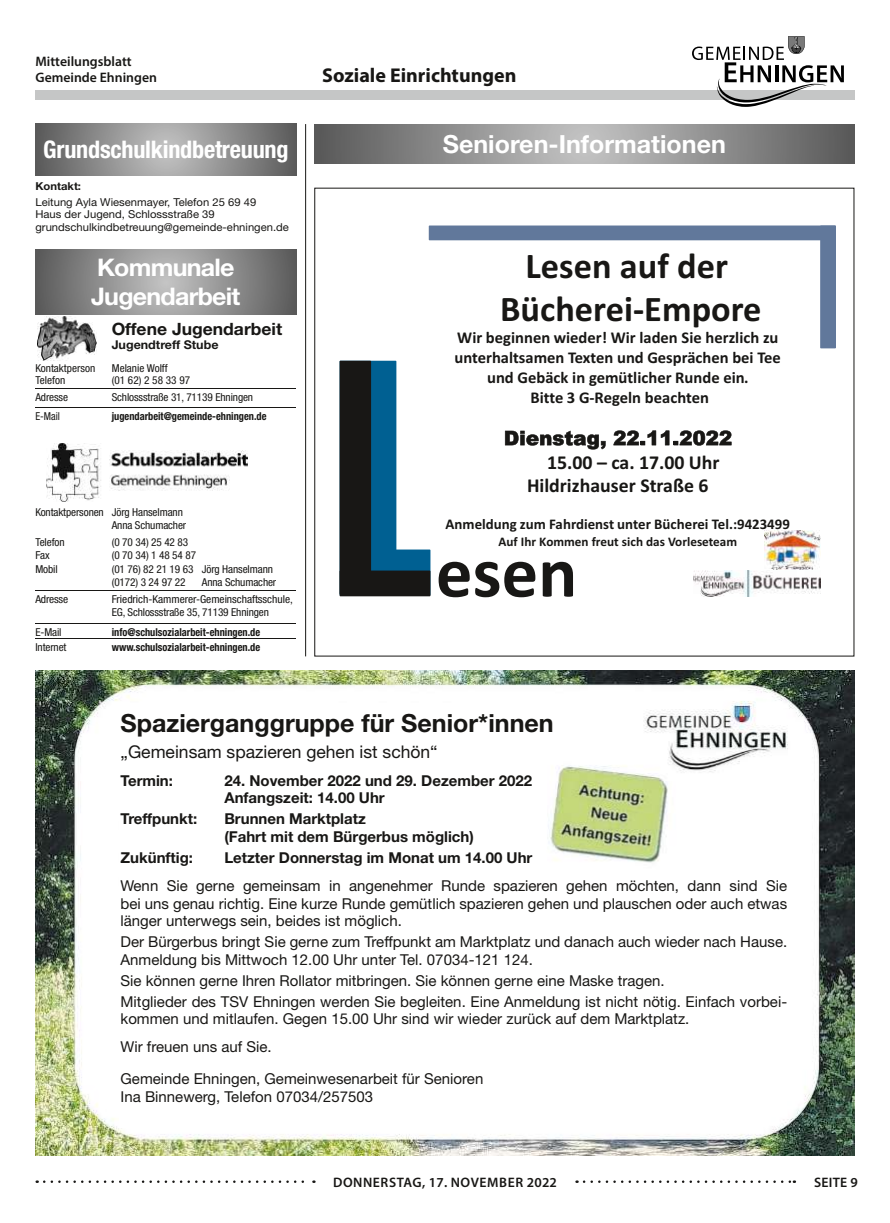
<style>
.page{position:relative;width:890px;height:1223px;background:#fff}
.page>*{position:absolute;margin:0;border:0;box-sizing:border-box;transform-origin:0 0}
.t1{font:700 72.38px "Calibri";color:#181715}
.t2{font:700 36.25px/43.4px "Calibri";color:#181715;text-align:center}
.t3{font:700 25px "Helvetica Neue LT Std";color:#181715}
.t4{font:700 25px "Helvetica Neue LT Std";color:#fff}
.t5{font:700 condensed 24.25px "Helvetica Neue LT Std";letter-spacing:-.01em;color:#fff}
.t6{font:700 24.25px/29.1px "Helvetica Neue LT Std";letter-spacing:-.03em;color:#fff}
.t7{font:700 20px "Myriad Pro";color:#181715}
.t8{font:700 19.75px/23.8px "Calibri";color:#181715}
.t9{font:17.5px "Helvetica Neue LT Std";color:#181715}
.t10{font:700 17px "Helvetica Neue LT Std";color:#181715}
.t11{font:700 16.5px/19.8px "Calibri";color:#181715;text-align:center}
.t12{font:15px/17.5px "Helvetica Neue LT Std";color:#181715}
.t13{font:700 15px/17.5px "Helvetica Neue LT Std";color:#181715}
.t14{font:700 14.75px "Calibri";color:#181715}
.t15{font:600 13.75px/16.5px "Myriad Pro";color:#181715}
.t16{font:600 13.75px "Myriad Pro";letter-spacing:.04em;color:#181715}
.t17{font:700 13.12px "Calibri";color:#181715}
.t18{font:700 12.12px "Helvetica Neue LT Std";color:#181715}
.t19{font:condensed 10.88px/13.4px "Helvetica Neue LT Std";letter-spacing:-.01em;color:#181715}
.t20{font:10.88px/12.4px "Helvetica Neue LT Std";color:#181715}
.t21{font:700 condensed 10.88px "Helvetica Neue LT Std";color:#181715;scale:.95 1}
.t22{font:condensed 10.88px/13.4px "Helvetica Neue LT Std";letter-spacing:-.01em;color:#181715;scale:1.05 1}
.t23{font:700 10.88px "Helvetica Neue LT Std";color:#181715}
.t24{font:condensed 10.88px "Helvetica Neue LT Std";letter-spacing:-.01em;color:#181715;scale:.95 1}
</style>
<div class="page">
<div style="left:35px;top:90px;width:819px;height:10px;background:#c5c6c6"></div>
<svg style="left:692px;top:36px;width:151px;height:71px"></svg>
<svg style="left:584px;top:1180px;width:210px;height:2px"></svg>
<svg style="left:44px;top:1180px;width:270px;height:2px"></svg>
<hr style="left:305px;top:124px;width:1px;height:532px;background:#181715">
<svg style="left:36px;top:124px;width:260px;height:51px;background:#8d8d8d"></svg>
<img style="left:37px;top:316px;width:60px;height:44px">
<hr style="left:35px;top:388px;width:261px;height:1px;background:#181715">
<hr style="left:35px;top:407px;width:261px;height:1px;background:#181715">
<svg style="left:35px;top:249px;width:261px;height:66px;background:#8b8b8b"></svg>
<hr style="left:35px;top:590px;width:261px;height:1px;background:#181715">
<hr style="left:35px;top:623px;width:261px;height:1px;background:#181715">
<hr style="left:35px;top:638px;width:261px;height:1px;background:#181715">
<img style="left:46px;top:444px;width:201px;height:58px">
<svg style="left:505px;top:430px;width:100px;height:19px"></svg>
<svg style="left:613px;top:430px;width:118px;height:15px"></svg>
<img style="left:764px;top:531px;width:56px;height:39px">
<svg style="left:339px;top:361px;width:91px;height:235px"></svg>
<svg style="left:428px;top:225px;width:407px;height:123px"></svg>
<img style="left:693px;top:571px;width:127px;height:26px">
<svg style="left:314px;top:124px;width:540px;height:39px;background:#8d8d8d"></svg>
<img style="left:36px;top:670px;width:818px;height:485px">
<div style="left:119px;top:703px;width:427px;height:424px;background:#fff"></div>
<div style="left:463px;top:876px;width:313px;height:178px;background:#fff"></div>
<p class="t15" style="left:35px;top:53px;width:123px">Mitteilungsblatt<br>Gemeinde Ehningen</p>
<h3 class="t5" style="left:43px;top:136px;width:247px">Grundschulkindbetreuung</h3>
<p class="t23" style="left:35px;top:180px;width:47px">Kontakt:</p>
<p class="t20" style="left:35px;top:196px;width:255px">Leitung Ayla Wiesenmayer, Telefon 25 69 49<br>Haus der Jugend, Schlossstraße 39 grundschulkindbetreuung@gemeinde-ehningen.de</p>
<h3 class="t6" style="left:91px;top:253px;width:151px">Kommunale<br>Jugendarbeit</h3>
<p class="t10" style="left:112px;top:319px;width:172px">Offene Jugendarbeit</p>
<p class="t18" style="left:112px;top:338px;width:108px">Jugendtreff Stube</p>
<p class="t19" style="left:35px;top:362px;width:61px">Kontaktperson</p>
<p class="t19" style="left:112px;top:362px;width:58px">Melanie Wolff</p>
<p class="t19" style="left:35px;top:374px;width:31px">Telefon</p>
<p class="t19" style="left:112px;top:374px;width:80px">(01 62) 2 58 33 97</p>
<p class="t19" style="left:35px;top:391px;width:34px">Adresse</p>
<p class="t19" style="left:112px;top:391px;width:143px">Schlossstraße 31, 71139 Ehningen</p>
<p class="t24" style="left:35px;top:412px;width:27px">E-Mail</p>
<p class="t21" style="left:112px;top:409px;width:164px">jugendarbeit@gemeinde-ehningen.de</p>
<p class="t19" style="left:112px;top:506px;width:76px;text-indent:-76px">Kontaktpersonen Jörg Hanselmann<br>Anna Schumacher</p>
<p class="t19" style="left:35px;top:536px;width:31px">Telefon</p>
<p class="t19" style="left:112px;top:536px;width:78px">(0 70 34) 25 42 83</p>
<p class="t19" style="left:35px;top:550px;width:16px">Fax</p>
<p class="t19" style="left:112px;top:550px;width:86px">(0 70 34) 1 48 54 87</p>
<p class="t19" style="left:35px;top:563px;width:24px">Mobil</p>
<p class="t19" style="left:112px;top:563px;width:163px">(01 76) 82 21 19 63 Jörg Hanselmann (0172) 3 24 97 22</p>
<p class="t19" style="left:202px;top:576px;width:76px">Anna Schumacher</p>
<p class="t22" style="left:35px;top:593px;width:33px">Adresse</p>
<p class="t22" style="left:112px;top:593px;width:174px">Friedrich-Kammerer-Gemeinschaftsschule,<br>EG, Schlossstraße 35, 71139 Ehningen</p>
<p class="t19" style="left:35px;top:626px;width:28px">E-Mail</p>
<p class="t21" style="left:112px;top:625px;width:158px">info@schulsozialarbeit-ehningen.de</p>
<p class="t19" style="left:35px;top:641px;width:33px">Internet</p>
<p class="t21" style="left:112px;top:641px;width:158px">www.schulsozialarbeit-ehningen.de</p>
<h3 class="t7" style="left:322px;top:64px;width:196px">Soziale Einrichtungen</h3>
<h3 class="t4" style="left:443px;top:135px;width:284px">Senioren-Informationen</h3>
<h2 class="t2" style="left:500px;top:247px;width:263px">Lesen auf der<br>Bücherei-Empore</h2>
<p class="t11" style="left:454px;top:329px;width:328px">Wir beginnen wieder! Wir laden Sie herzlich zu unterhaltsamen Texten und Gesprächen bei Tee und Gebäck in gemütlicher Runde ein.<br>Bitte 3 G-Regeln beachten</p>
<h3 class="t8" style="left:527px;top:452px;width:194px;text-indent:20px">15.00 – ca. 17.00 Uhr<br>Hildrizhauser Straße 6</h3>
<p class="t14" style="left:445px;top:519px;width:346px">Anmeldung zum Fahrdienst unter Bücherei Tel.:9423499</p>
<p class="t17" style="left:498px;top:536px;width:240px">Auf Ihr Kommen freut sich das Vorleseteam</p>
<h1 class="t1" style="left:436px;top:547px;width:143px">esen</h1>
<h3 class="t3" style="left:120px;top:714px;width:434px">Spazierganggruppe für Senior*innen</h3>
<p class="t9" style="left:120px;top:745px;width:319px">„Gemeinsam spazieren gehen ist schön“</p>
<p class="t13" style="left:120px;top:773px;width:54px">Termin:</p>
<p class="t13" style="left:224px;top:773px;width:309px">24. November 2022 und 29. Dezember 2022<br>Anfangszeit: 14.00 Uhr</p>
<p class="t13" style="left:120px;top:811px;width:78px">Treffpunkt:</p>
<p class="t13" style="left:224px;top:811px;width:251px">Brunnen Marktplatz<br>(Fahrt mit dem Bürgerbus möglich)</p>
<p class="t13" style="left:120px;top:850px;width:74px">Zukünftig:</p>
<p class="t13" style="left:224px;top:850px;width:309px">Letzter Donnerstag im Monat um 14.00 Uhr</p>
<p class="t12" style="left:120px;top:878px;width:668px;text-align:justify">Wenn Sie gerne gemeinsam in angenehmer Runde spazieren gehen möchten, dann sind Sie bei uns genau richtig. Eine kurze Runde gemütlich spazieren gehen und plauschen oder auch etwas länger unterwegs sein, beides ist möglich.</p>
<p class="t12" style="left:120px;top:934px;width:668px">Der Bürgerbus bringt Sie gerne zum Treffpunkt am Marktplatz und danach auch wieder nach Hause.<br>Anmeldung bis Mittwoch 12.00 Uhr unter Tel. 07034-121 124.</p>
<p class="t12" style="left:120px;top:971px;width:668px;line-height:21px">Sie können gerne Ihren Rollator mitbringen. Sie können gerne eine Maske tragen.<br>Mitglieder des TSV Ehningen werden Sie begleiten. Eine Anmeldung ist nicht nötig. Einfach vorbei-</p>
<p class="t12" style="left:120px;top:1006px;width:570px;line-height:28.1px">kommen und mitlaufen. Gegen 15.00 Uhr sind wir wieder zurück auf dem Marktplatz.<br>Wir freuen uns auf Sie.</p>
<p class="t12" style="left:120px;top:1071px;width:364px">Gemeinde Ehningen, Gemeinwesenarbeit für Senioren<br>Ina Binnewerg, Telefon 07034/257503</p>
<p class="t16" style="left:333px;top:1174px;width:225px">DONNERSTAG, 17. NOVEMBER 2022</p>
<p class="t15" style="left:814px;top:1174px;width:45px">SEITE 9</p>
</div>
